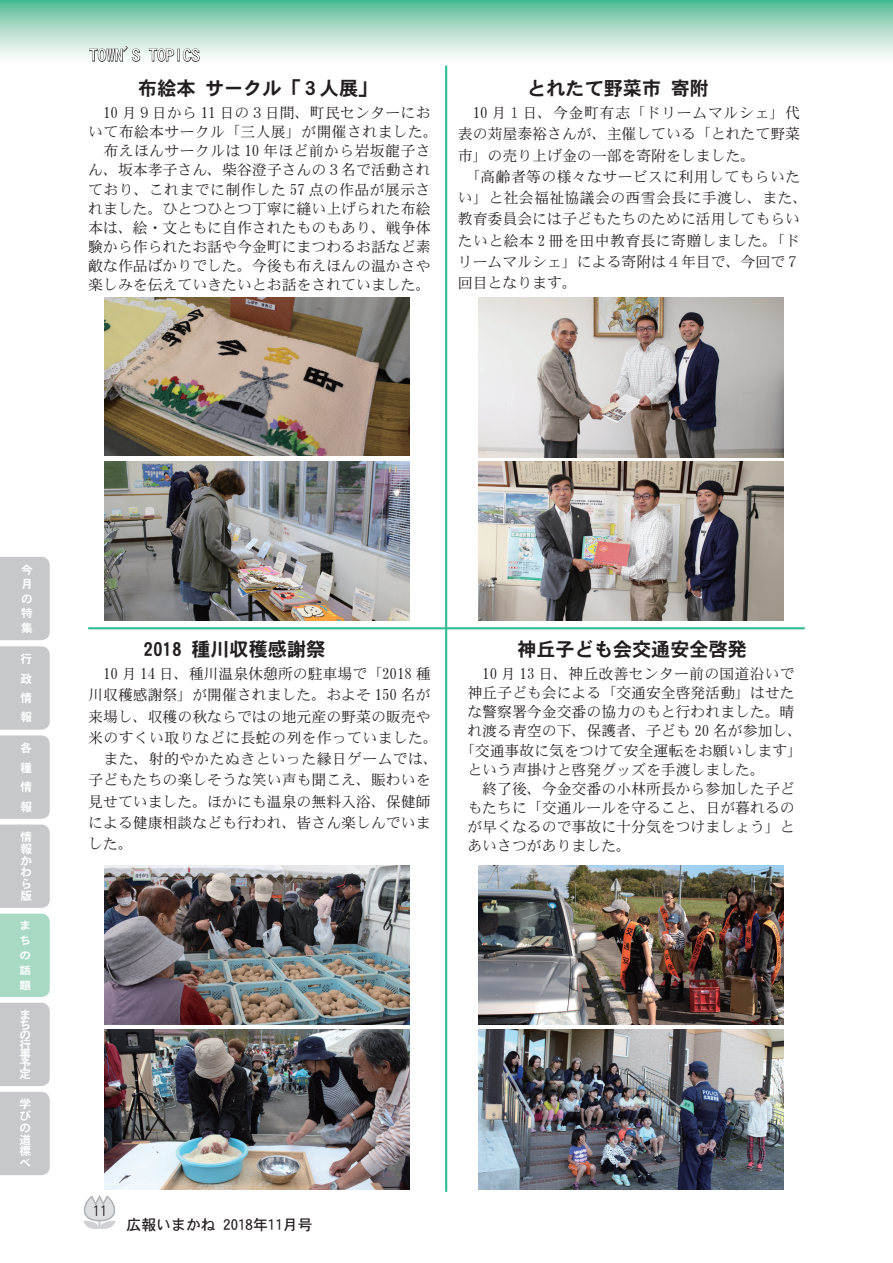
<style>
.page{position:relative;width:893px;height:1263px;background:#fff}
.page>*{position:absolute;margin:0;border:0;box-sizing:border-box;transform-origin:0 0}
.t1{font:19.2px "DFHS Gothic W7 WIN RKSJ H";color:#231f20}
.t2{font:16.95px "DFHS Gothic W5 WIN RKSJ H";color:#fff}
.t3{font:14.85px/21.3px "DFHS Mincho W3 WIN RKSJ H";color:#231f20}
.t4{font:14.85px "DFHS Gothic W5 WIN RKSJ H";color:#231f20}
.t5{font:14.4px "DF Maru Gothic Md WIN RKSJ H";color:#231f20}
.t6{font:11.7px/11.7px "DFHS Gothic W7 WIN RKSJ H";color:#fff;text-align:justify}
.t7{font:10.5px/14.9px "DFHS Gothic W7 WIN RKSJ H";color:#fff;text-align:justify;scale:1.11 1}
</style>
<div class="page">
<svg style="left:84px;top:1195px;width:31px;height:34px"></svg>
<svg style="left:0;top:0;width:893px;height:58px;background:#a8dbc6"></svg>
<svg style="left:89px;top:43px;width:52px;height:19px"></svg>
<svg style="left:148px;top:48px;width:52px;height:14px"></svg>
<svg style="left:0;top:646px;width:50px;height:262px;background:#cacbcd"></svg>
<div style="left:0;top:914px;width:50px;height:83px;background:#a7d9c3"></div>
<div style="left:0;top:1003px;width:50px;height:83px;background:#c7c8ca"></div>
<div style="left:0;top:1092px;width:50px;height:83px;background:#c7c8ca"></div>
<div style="left:0;top:557px;width:50px;height:83px;background:#c7c8ca"></div>
<hr style="left:88px;top:627px;width:717px;height:2px;background:#30bb91">
<hr style="left:445px;top:66px;width:2px;height:1126px;background:#30bb91">
<img style="left:478px;top:461px;width:305px;height:160px">
<img style="left:478px;top:298px;width:305px;height:159px">
<img style="left:104px;top:298px;width:305px;height:157px">
<img style="left:104px;top:461px;width:305px;height:160px">
<img style="left:478px;top:865px;width:305px;height:159px">
<img style="left:478px;top:1030px;width:305px;height:159px">
<img style="left:104px;top:865px;width:305px;height:159px">
<img style="left:104px;top:1030px;width:305px;height:159px">
<p class="t2" style="left:89px;top:47px;width:53px">TOWN S'</p>
<p class="t2" style="left:149px;top:47px;width:53px">TOPICS</p>
<p class="t1" style="left:138px;top:79px;width:59px">布絵本</p>
<p class="t3" style="left:88px;top:104px;width:351px;line-height:19.2px">　10 月９日から 11 日の３日間、町民センターにおいて布絵本サークル「三人展」が開催されました。　布えほんサークルは 10 年ほど前から岩坂龍子さん、坂本孝子さん、柴谷澄子さんの３名で活動されており、これまでに制作した 57 点の作品が展示されました。ひとつひとつ丁寧に縫い上げられた布絵本は、絵・文ともに自作されたものもあり、戦争体験から作られたお話や今金町にまつわるお話など素敵な作品ばかりでした。今後も布えほんの温かさや楽しみを伝えていきたいとお話をされていました。</p>
<p class="t1" style="left:205px;top:79px;width:174px">サークル「３人展「</p>
<p class="t1" style="left:527px;top:79px;width:135px">とれたて野菜市</p>
<p class="t1" style="left:671px;top:79px;width:40px">寄附</p>
<p class="t3" style="left:458px;top:102px;width:351px">　10 月１日、今金町有志「ドリームマルシェ」代表の苅屋泰裕さんが、主催している「とれたて野菜市」の売り上げ金の一部を寄附をしました。<br>　「高齢者等の様々なサービスに利用してもらいたい」と社会福祉協議会の西雪会長に手渡し、また、教育委員会には子どもたちのために活用してもらいたいと絵本 2 冊を田中教育長に寄贈しました。「ドリームマルシェ」による寄附は４年目で、今回で７回目となります。</p>
<p class="t6" style="left:21px;top:562px;width:13px;line-height:14.5px;text-align:left">今月の特集</p>
<p class="t6" style="left:21px;top:649px;width:13px;line-height:19.5px">行政情報</p>
<p class="t6" style="left:21px;top:738px;width:13px;line-height:19.5px">各種情報</p>
<p class="t6" style="left:21px;top:831px;width:13px">情報かわら版</p>
<p class="t7" style="left:20px;top:918px;width:12px">まちの話題</p>
<p class="t6" style="left:20px;top:1010px;width:12px">ま</p>
<p class="t6" style="left:20px;top:1020px;width:12px;line-height:9.8px">ちの</p>
<p class="t6" style="left:20px;top:1039px;width:13px">行</p>
<p class="t6" style="left:20px;top:1049px;width:13px;line-height:9.8px">事予</p>
<p class="t6" style="left:20px;top:1068px;width:13px">定</p>
<p class="t6" style="left:20px;top:1099px;width:13px">学びの道標べ</p>
<p class="t1" style="left:191px;top:640px;width:135px">種川収穫感謝祭</p>
<p class="t1" style="left:144px;top:640px;width:40px">2018</p>
<p class="t3" style="left:88px;top:663px;width:351px">　10 月 14 日、種川温泉休憩所の駐車場で「2018 種川収穫感謝祭」が開催されました。およそ 150 名が来場し、収穫の秋ならではの地元産の野菜の販売や米のすくい取りなどに長蛇の列を作っていました。　また、射的やかたぬきといった縁日ゲームでは、子どもたちの楽しそうな笑い声も聞こえ、賑わいを見せていました。ほかにも温泉の無料入浴、保健師による健康相談なども行われ、皆さん楽しんでいました。</p>
<p class="t1" style="left:517px;top:640px;width:231px">神丘子ども会交通安全啓発</p>
<p class="t3" style="left:467px;top:663px;width:329px">　10 月 13 日、神丘改善センター前の国道沿いで</p>
<p class="t3" style="left:467px;top:683px;width:329px">神丘子ども会による「交通安全啓発活動」はせた</p>
<p class="t3" style="left:467px;top:702px;width:329px">な警察署今金交番の協力のもと行われました。晴</p>
<p class="t3" style="left:467px;top:721px;width:336px">れ渡る青空の下、保護者、子ども 20 名が参加し、</p>
<p class="t3" style="left:460px;top:740px;width:344px">「交通事故に気をつけて安全運転をお願いします「</p>
<p class="t3" style="left:467px;top:759px;width:299px">という声掛けと啓発グッズを手渡しました。</p>
<p class="t3" style="left:467px;top:778px;width:329px">　終了後、今金交番の小林所長から参加した子ど</p>
<p class="t3" style="left:467px;top:797px;width:329px">もたちに「交通ルールを守ること、日が暮れるの</p>
<p class="t3" style="left:467px;top:816px;width:329px">が早くなるので事故に十分気をつけましょう」と</p>
<p class="t3" style="left:467px;top:836px;width:165px">あいさつがありました。</p>
<p class="t5" style="left:92px;top:1203px;width:16px">11</p>
<p class="t4" style="left:126px;top:1217px;width:91px">広報いまかね</p>
<p class="t4" style="left:223px;top:1217px;width:91px">2018年11月号</p>
</div>
